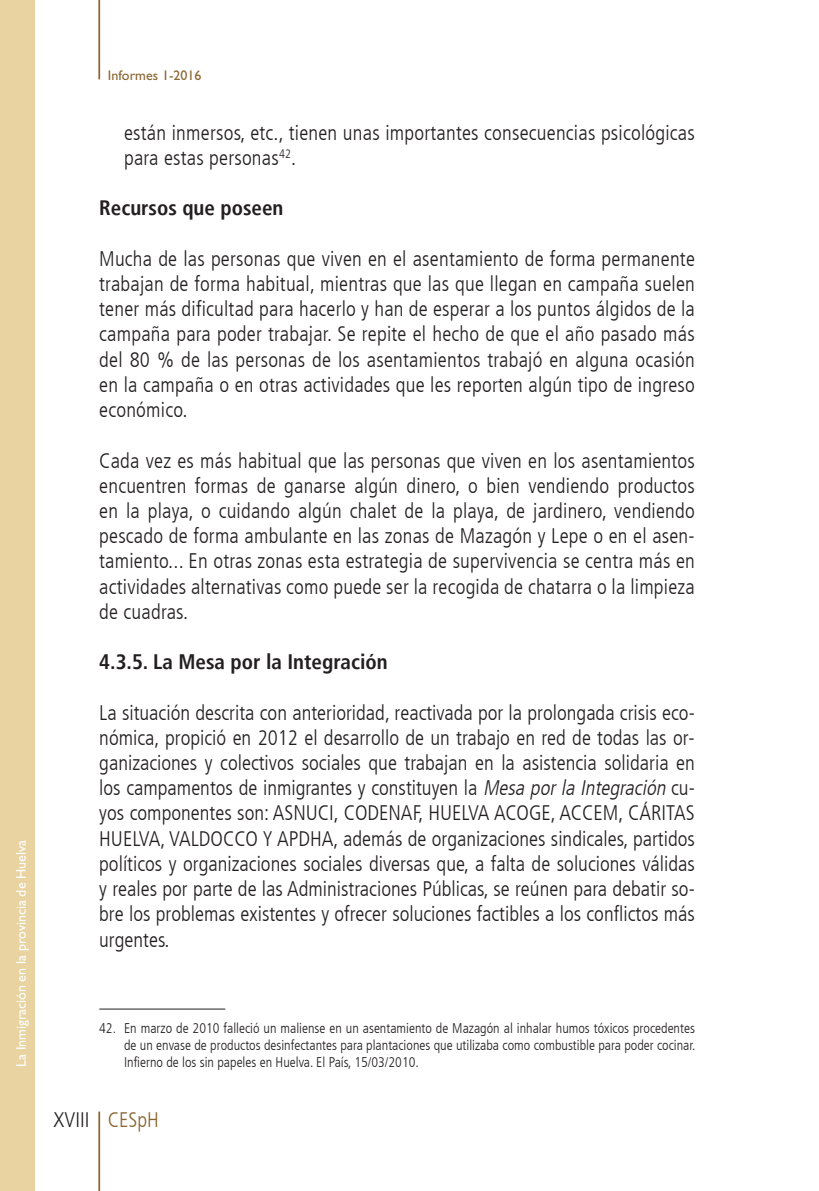
<style>
.page{position:relative;width:819px;height:1191px;background:#fff}
.page>*{position:absolute;margin:0;border:0;box-sizing:border-box;transform-origin:0 0}
.t1{font:300 condensed 21px/25.2px "Frutiger LT";letter-spacing:.01em;color:#231f20;text-align:justify}
.t2{font:700 condensed 21px "Frutiger LT";color:#231f20}
.t3{font:300 condensed 21px "Frutiger LT";color:#896531}
.t4{font:300 condensed 14px/16.8px "Frutiger LT";color:#231f20;text-align:justify}
.t5{font:14px "Gill Sans";letter-spacing:-.005em;color:#fff}
.t6{font:14px "Gill Sans";color:#896531}
.s1{font-style:italic}
</style>
<div class="page">
<hr style="left:98px;top:1111px;width:2px;height:80px;background:#896531">
<hr style="left:98px;top:0;width:2px;height:79px;background:#896531">
<div style="left:0;top:0;width:35px;height:1191px;background:#e8d3a1"></div>
<hr style="left:99px;top:1008px;width:126px;height:1px;background:#231f20">
<p class="t5" style="left:13px;top:1067px;width:228px;rotate:-90deg">La Inmigración en la provincia de Huelva</p>
<p class="t6" style="left:108px;top:67px;width:95px">Informes 1-2016</p>
<p class="t1" style="left:124px;top:120px;width:572px">están inmersos, etc., tienen unas importantes consecuencias psicológicas para estas personas<sup>42</sup>.</p>
<p class="t2" style="left:99px;top:196px;width:186px">Recursos que poseen</p>
<p class="t1" style="left:99px;top:246px;width:597px">Mucha de las personas que viven en el asentamiento de forma permanente trabajan de forma habitual, mientras que las que llegan en campaña suelen tener más dificultad para hacerlo y han de esperar a los puntos álgidos de la campaña para poder trabajar. Se repite el hecho de que el año pasado más del 80 % de las personas de los asentamientos trabajó en alguna ocasión en la campaña o en otras actividades que les reporten algún tipo de ingreso económico.</p>
<p class="t1" style="left:99px;top:448px;width:597px">Cada vez es más habitual que las personas que viven en los asentamientos encuentren formas de ganarse algún dinero, o bien vendiendo productos en la playa, o cuidando algún chalet de la playa, de jardinero, vendiendo pescado de forma ambulante en las zonas de Mazagón y Lepe o en el asen&shy;tamiento... En otras zonas esta estrategia de supervivencia se centra más en actividades alternativas como puede ser la recogida de chatarra o la limpieza de cuadras.</p>
<p class="t2" style="left:99px;top:649px;width:290px">4.3.5. La Mesa por la Integración</p>
<p class="t1" style="left:99px;top:700px;width:597px">La situación descrita con anterioridad, reactivada por la prolongada crisis eco&shy;nómica, propició en 2012 el desarrollo de un trabajo en red de todas las or&shy;ganizaciones y colectivos sociales que trabajan en la asistencia solidaria en los campamentos de inmigrantes y constituyen la <span class="s1">Mesa por la Integración</span> cu&shy;yos componentes son: ASNUCI, CODENAF, HUELVA ACOGE, ACCEM, CÁRITAS HUELVA, VALDOCCO Y APDHA, además de organizaciones sindicales, partidos políticos y organizaciones sociales diversas que, a falta de soluciones válidas y reales por parte de las Administraciones Públicas, se reúnen para debatir so&shy;bre los problemas existentes y ofrecer soluciones factibles a los conflictos más urgentes.</p>
<p class="t4" style="left:124px;top:1020px;width:573px;text-indent:-25px">42. En marzo de 2010 falleció un maliense en un asentamiento de Mazagón al inhalar humos tóxicos procedentes de un envase de productos desinfectantes para plantaciones que utilizaba como combustible para poder cocinar.<br>Infierno de los sin papeles en Huelva. El País, 15/03/2010.</p>
<p class="t1" style="left:54px;top:1107px;width:37px">XVIII</p>
<p class="t3" style="left:108px;top:1108px;width:52px">CESpH</p>
</div>
